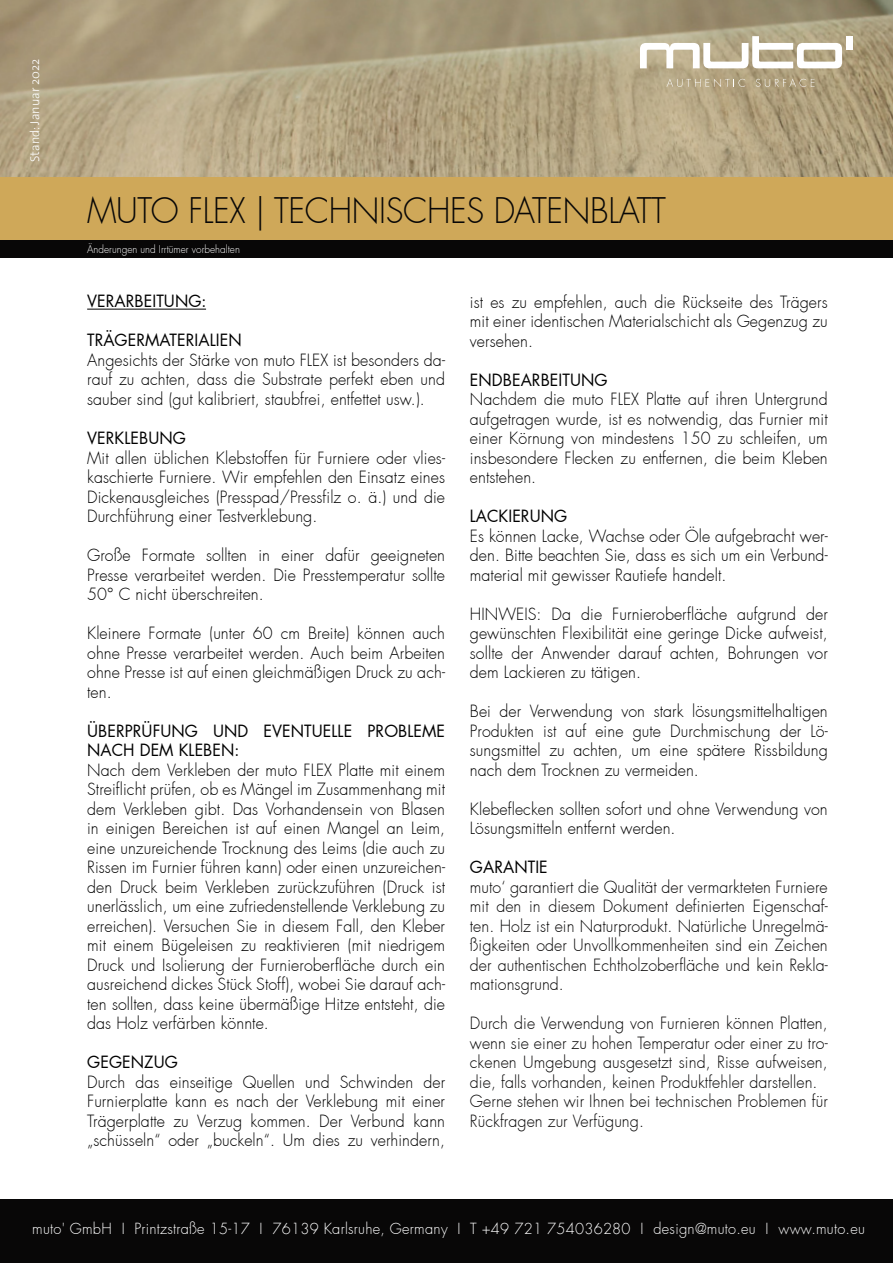
<style>
.page{position:relative;width:893px;height:1263px;background:#fff}
.page>*{position:absolute;margin:0;border:0;box-sizing:border-box;transform-origin:0 0}
.t1{font:300 34.5px "Futura LT Pro";letter-spacing:-.01em;color:#080707;scale:.95 1}
.t2{font:300 16.5px/19.5px "Futura";letter-spacing:.005em;color:#000;text-align:justify}
.t3{font:300 16.5px/19.5px "Futura";letter-spacing:.005em;color:#080707;text-align:justify}
.t4{font:16.5px/19.5px "Futura LT Pro";letter-spacing:.005em;color:#000}
.t5{font:300 15px "Futura LT Pro";letter-spacing:.02em;color:#fff}
.t6{font:300 12.75px "The Sans";color:#fff}
.t7{font:300 10.5px "Futura LT Pro";letter-spacing:.005em;color:#fff;scale:.95 1}
.s1{font-family:"Futura"}
</style>
<div class="page">
<div style="left:0;top:1199px;width:893px;height:64px;background:#080707"></div>
<div style="left:0;top:240px;width:893px;height:18px;background:#080707"></div>
<div style="left:0;top:176px;width:893px;height:64px;background:#cfa859"></div>
<hr style="left:87px;top:309px;width:119px;height:1px;background:#000">
<img style="left:0;top:0;width:893px;height:176px">
<svg style="left:667px;top:79px;width:78px;height:8px"></svg>
<svg style="left:756px;top:79px;width:58px;height:8px"></svg>
<svg style="left:640px;top:36px;width:202px;height:32px"></svg>
<div style="left:846px;top:36px;width:7px;height:14px;background:#fff"></div>
<p class="t6" style="left:24px;top:162px;width:105px;rotate:-90deg">Stand: Januar 2022</p>
<h1 class="t1" style="left:87px;top:187px;width:611px">MUTO FLEX | TECHNISCHES DATENBLATT</h1>
<p class="t7" style="left:87px;top:243px;width:162px">Änderungen und Irrtümer vorbehalten</p>
<p class="t4" style="left:87px;top:291px;width:121px">VERARBEITUNG:</p>
<p class="t4" style="left:87px;top:330px;width:156px">TRÄGERMATERIALIEN</p>
<p class="t2" style="left:87px;top:351px;width:359px">Angesichts der Stärke von muto FLEX ist besonders da&shy;rauf zu achten, dass die Substrate perfekt eben und sauber sind (gut kalibriert, staubfrei, entfettet usw.).</p>
<p class="t4" style="left:87px;top:428px;width:100px">VERKLEBUNG</p>
<p class="t2" style="left:87px;top:448px;width:359px">Mit allen üblichen Klebstoffen für Furniere oder vlies&shy;kaschierte Furniere. Wir empfehlen den Einsatz eines Dickenausgleiches (Presspad/Pressfilz o. ä.) und die Durchführung einer Testverklebung.</p>
<p class="t2" style="left:87px;top:546px;width:359px">Große Formate sollten in einer dafür geeigneten Presse verarbeitet werden. Die Presstemperatur sollte 50° C nicht überschreiten.</p>
<p class="t2" style="left:87px;top:624px;width:359px">Kleinere Formate (unter 60 cm Breite) können auch ohne Presse verarbeitet werden. Auch beim Arbeiten ohne Presse ist auf einen gleichmäßigen Druck zu ach&shy;ten.</p>
<p class="t4" style="left:87px;top:720px;width:359px">ÜBERPRÜFUNG UND EVENTUELLE PROBLEME<br>NACH DEM KLEBEN:</p>
<p class="t2" style="left:87px;top:760px;width:359px">Nach dem Verkleben der muto FLEX Platte mit einem Streiflicht prüfen, ob es Mängel im Zusammenhang mit dem Verkleben gibt. Das Vorhandensein von Blasen in einigen Bereichen ist auf einen Mangel an Leim, eine unzureichende Trocknung des Leims (die auch zu Rissen im Furnier führen kann) oder einen unzureichen&shy;den Druck beim Verkleben zurückzuführen (Druck ist unerlässlich, um eine zufriedenstellende Verklebung zu erreichen). Versuchen Sie in diesem Fall, den Kleber mit einem Bügeleisen zu reaktivieren (mit niedrigem Druck und Isolierung der Furnieroberfläche durch ein ausreichend dickes Stück Stoff), wobei Sie darauf ach&shy;ten sollten, dass keine übermäßige Hitze entsteht, die das Holz verfärben könnte.</p>
<p class="t4" style="left:87px;top:1052px;width:92px">GEGENZUG</p>
<p class="t2" style="left:87px;top:1072px;width:359px">Durch das einseitige Quellen und Schwinden der Furnierplatte kann es nach der Verklebung mit einer Trägerplatte zu Verzug kommen. Der Verbund kann „schüsseln“ oder „buckeln“. Um dies zu verhindern,</p>
<p class="t2" style="left:470px;top:292px;width:359px">ist es zu empfehlen, auch die Rückseite des Trägers mit einer identischen Materialschicht als Gegenzug zu versehen.</p>
<p class="t4" style="left:470px;top:369px;width:139px">ENDBEARBEITUNG</p>
<p class="t2" style="left:470px;top:390px;width:359px">Nachdem die muto FLEX Platte auf ihren Untergrund aufgetragen wurde, ist es notwendig, das Furnier mit einer Körnung von mindestens 150 zu schleifen, um insbesondere Flecken zu entfernen, die beim Kleben entstehen.</p>
<p class="t4" style="left:470px;top:506px;width:99px">LACKIERUNG</p>
<p class="t2" style="left:470px;top:526px;width:359px">Es können Lacke, Wachse oder Öle aufgebracht wer&shy;den. Bitte beachten Sie, dass es sich um ein Verbund&shy;material mit gewisser Rautiefe handelt.</p>
<p class="t2" style="left:470px;top:604px;width:359px">HINWEIS: Da die Furnieroberfläche aufgrund der gewünschten Flexibilität eine geringe Dicke aufweist, sollte der Anwender darauf achten, Bohrungen vor dem Lackieren zu tätigen.</p>
<p class="t2" style="left:470px;top:702px;width:359px">Bei der Verwendung von stark lösungsmittelhaltigen Produkten ist auf eine gute Durchmischung der Lö&shy;sungsmittel zu achten, um eine spätere Rissbildung nach dem Trocknen zu vermeiden.</p>
<p class="t2" style="left:470px;top:799px;width:359px">Klebeflecken sollten sofort und ohne Verwendung von<br>Lösungsmitteln entfernt werden.</p>
<p class="t4" style="left:470px;top:857px;width:79px">GARANTIE</p>
<p class="t3" style="left:470px;top:877px;width:359px">muto‘ garantiert die Qualität der vermarkteten Furniere mit den in diesem Dokument definierten Eigenschaf&shy;ten. Holz ist ein Naturprodukt. Natürliche Unregelmä&shy;ßigkeiten oder Unvollkommenheiten sind ein Zeichen der authentischen Echtholzoberfläche und kein Rekla&shy;mationsgrund.</p>
<p class="t3" style="left:470px;top:1014px;width:359px;text-align:left">Durch die Verwendung von Furnieren können Platten, wenn sie einer zu hohen Temperatur oder einer zu tro&shy;ckenen Umgebung ausgesetzt sind, Risse aufweisen, die, falls vorhanden, keinen Produktfehler darstellen.<br>Gerne stehen wir Ihnen bei technischen Problemen für Rückfragen zur Verfügung.</p>
<p class="t5" style="left:32px;top:1219px;width:834px">muto<span class="s1">'</span> GmbH I Printzstraße 15-17 I 76139 Karlsruhe, Germany I T +49 721 754036280 I design@muto.eu I www.muto.eu</p>
</div>
